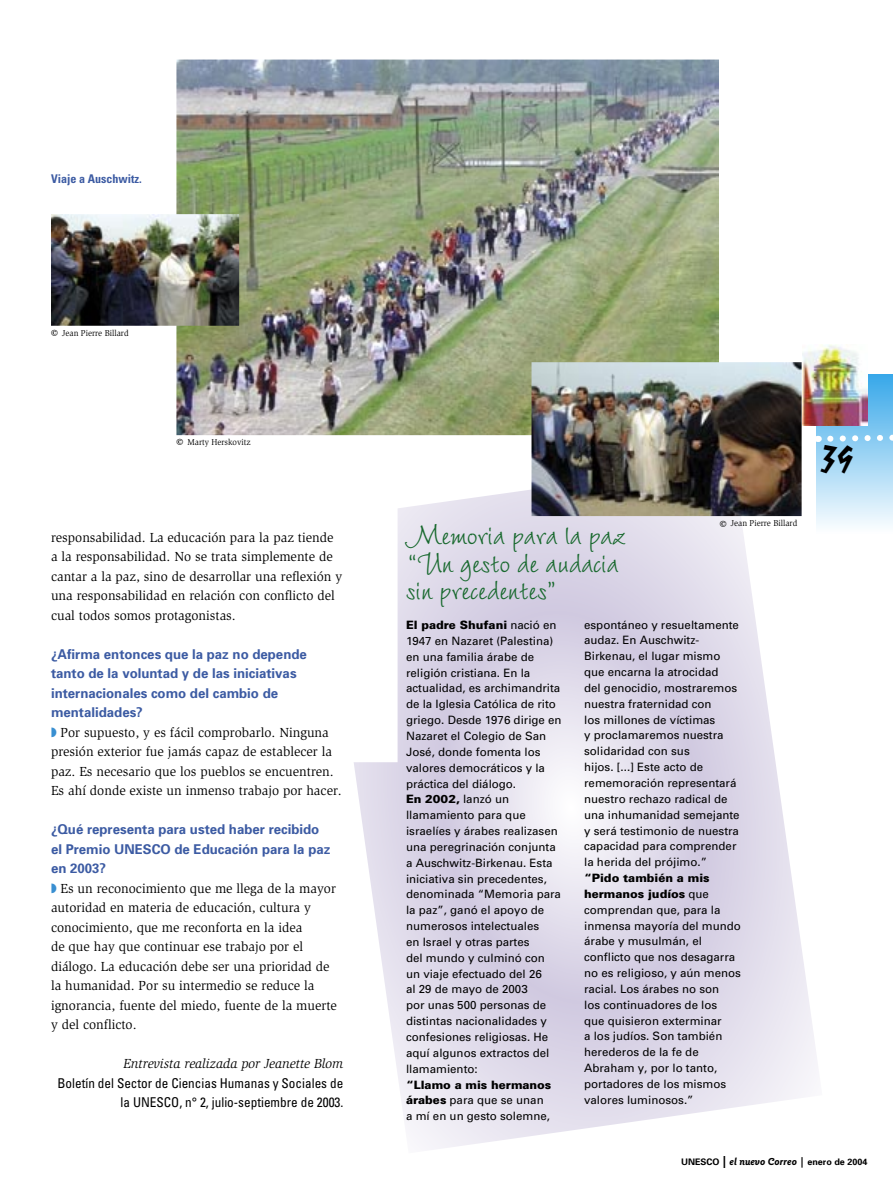
<style>
.page{position:relative;width:893px;height:1191px;background:#fff}
.page>*{position:absolute;margin:0;border:0;box-sizing:border-box;transform-origin:0 0}
.t1{font:40.35px "Wiesbaden Swing";letter-spacing:-.005em;color:#18692e}
.t2{font:700 36px "Elektrix";color:#000}
.t3{font:13.5px/19.5px "Slimbach";color:#000}
.t4{font:700 13.5px/19.5px "Univers";color:#3c5ba3}
.t5{font:condensed 13.5px/19.5px "Univers";color:#000;text-align:right}
.t6{font:italic 13.5px "Slimbach";color:#000}
.t7{font:700 condensed 12px "Univers";color:#3c5ba3}
.t8{font:11.55px/15.9px "Univers";color:#000}
.t9{font:700 9px "Univers";color:#000}
.t10{font:8.7px "Slimbach";color:#000;scale:.95 1}
.s1{font-size:13.5px}
.s2{font-weight:900}
.s3{font-size:12px}
.s4{font-family:"Goudy Sans";font-style:italic;font-size:10.5px}
</style>
<div class="page">
<div style="left:816px;top:374px;width:77px;height:160px;background:linear-gradient(to bottom,#37a7e9,#fcfeff)"></div>
<svg style="left:816px;top:431px;width:77px;height:14px"></svg>
<img style="left:802px;top:344px;width:65px;height:81px">
<svg style="left:354px;top:461px;width:468px;height:689px"></svg>
<div style="left:251px;top:487px;width:147px;height:275px;background:#fff"></div>
<img style="left:176px;top:60px;width:542px;height:375px">
<img style="left:531px;top:362px;width:271px;height:154px">
<img style="left:51px;top:214px;width:188px;height:111px">
<p class="t7" style="left:51px;top:171px;width:92px">Viaje a Auschwitz.</p>
<p class="t10" style="left:51px;top:328px;width:83px"><span class="s1">©</span> Jean Pierre Billard</p>
<p class="t10" style="left:176px;top:437px;width:80px"><span class="s1">©</span> Marty Herskovitz</p>
<p class="t3" style="left:51px;top:527px;width:293px">responsabilidad. La educación para la paz tiende a la responsabilidad. No se trata simplemente de cantar a la paz, sino de desarrollar una reflexión y una responsabilidad en relación con conflicto del cual todos somos protagonistas.</p>
<p class="t4" style="left:51px;top:644px;width:257px">¿Afirma entonces que la paz no depende tanto de la voluntad y de las iniciativas internacionales como del cambio de mentalidades?</p>
<p class="t3" style="left:51px;top:722px;width:292px;text-indent:9px">Por supuesto, y es fácil comprobarlo. Ninguna presión exterior fue jamás capaz de establecer la paz. Es necesario que los pueblos se encuentren.<br>Es ahí donde existe un inmenso trabajo por hacer.</p>
<p class="t4" style="left:51px;top:819px;width:281px">¿Qué representa para usted haber recibido el Premio UNESCO de Educación para la paz en 2003?</p>
<p class="t3" style="left:51px;top:878px;width:287px;text-indent:9px">Es un reconocimiento que me llega de la mayor autoridad en materia de educación, cultura y conocimiento, que me reconforta en la idea<br>de que hay que continuar ese trabajo por el diálogo. La educación debe ser una prioridad de la humanidad. Por su intermedio se reduce la ignorancia, fuente del miedo, fuente de la muerte y del conflicto.</p>
<p class="t6" style="left:123px;top:1056px;width:221px">Entrevista realizada por Jeanette Blom</p>
<p class="t5" style="left:57px;top:1073px;width:287px">Boletín del Sector de Ciencias Humanas y Sociales de la UNESCO, n° 2, julio-septiembre de 2003.</p>
<p class="t10" style="left:720px;top:518px;width:83px"><span class="s1">©</span> Jean Pierre Billard</p>
<h1 class="t1" style="left:406px;top:512px;width:221px">Memoria para la paz</h1>
<h1 class="t1" style="left:406px;top:540px;width:214px">“Un gesto de audacia</h1>
<h1 class="t1" style="left:406px;top:567px;width:153px">sin precedentes”</h1>
<p class="t8" style="left:406px;top:617px;width:157px"><span class="s2">El padre Shufani</span> nació en<br>1947 en Nazaret (Palestina) en una familia árabe de religión cristiana. En la actualidad, es archimandrita de la Iglesia Católica de rito griego. Desde 1976 dirige en<br>Nazaret el Colegio de San<br>José, donde fomenta los valores democráticos y la práctica del diálogo.<br><span class="s2">En 2002,</span> lanzó un llamamiento para que israelíes y árabes realizasen una peregrinación conjunta a Auschwitz-Birkenau. Esta iniciativa sin precedentes, denominada “Memoria para la paz”, ganó el apoyo de numerosos intelectuales<br>en Israel y otras partes<br>del mundo y culminó con un viaje efectuado del 26<br>al 29 de mayo de 2003<br>por unas 500 personas de distintas nacionalidades y confesiones religiosas. He aquí algunos extractos del llamamiento:</p>
<p class="t8" style="left:406px;top:1076px;width:147px"><span class="s2">“Llamo a mis hermanos árabes</span> para que se unan a mí en un gesto solemne,</p>
<p class="t8" style="left:584px;top:616px;width:157px">espontáneo y resueltamente audaz. En Auschwitz-<br>Birkenau, el lugar mismo que encarna la atrocidad<br>del genocidio, mostraremos nuestra fraternidad con<br>los millones de víctimas<br>y proclamaremos nuestra solidaridad con sus<br>hijos. [...] Este acto de rememoración representará nuestro rechazo radical de una inhumanidad semejante y será testimonio de nuestra capacidad para comprender la herida del prójimo.”</p>
<p class="t8" style="left:584px;top:870px;width:158px"><span class="s2">“Pido también a mis hermanos judíos</span> que comprendan que, para la inmensa mayoría del mundo árabe y musulmán, el conflicto que nos desagarra no es religioso, y aún menos racial. Los árabes no son<br>los continuadores de los<br>que quisieron exterminar<br>a los judíos. Son también herederos de la fe de<br>Abraham y, por lo tanto, portadores de los mismos valores luminosos.”</p>
<h2 class="t2" style="left:821px;top:431px;width:34px">39</h2>
<p class="t9" style="left:681px;top:1156px;width:188px">UNESCO <span class="s3">|</span> <span class="s4">el nuevo Correo |</span> enero de 2004</p>
</div>
